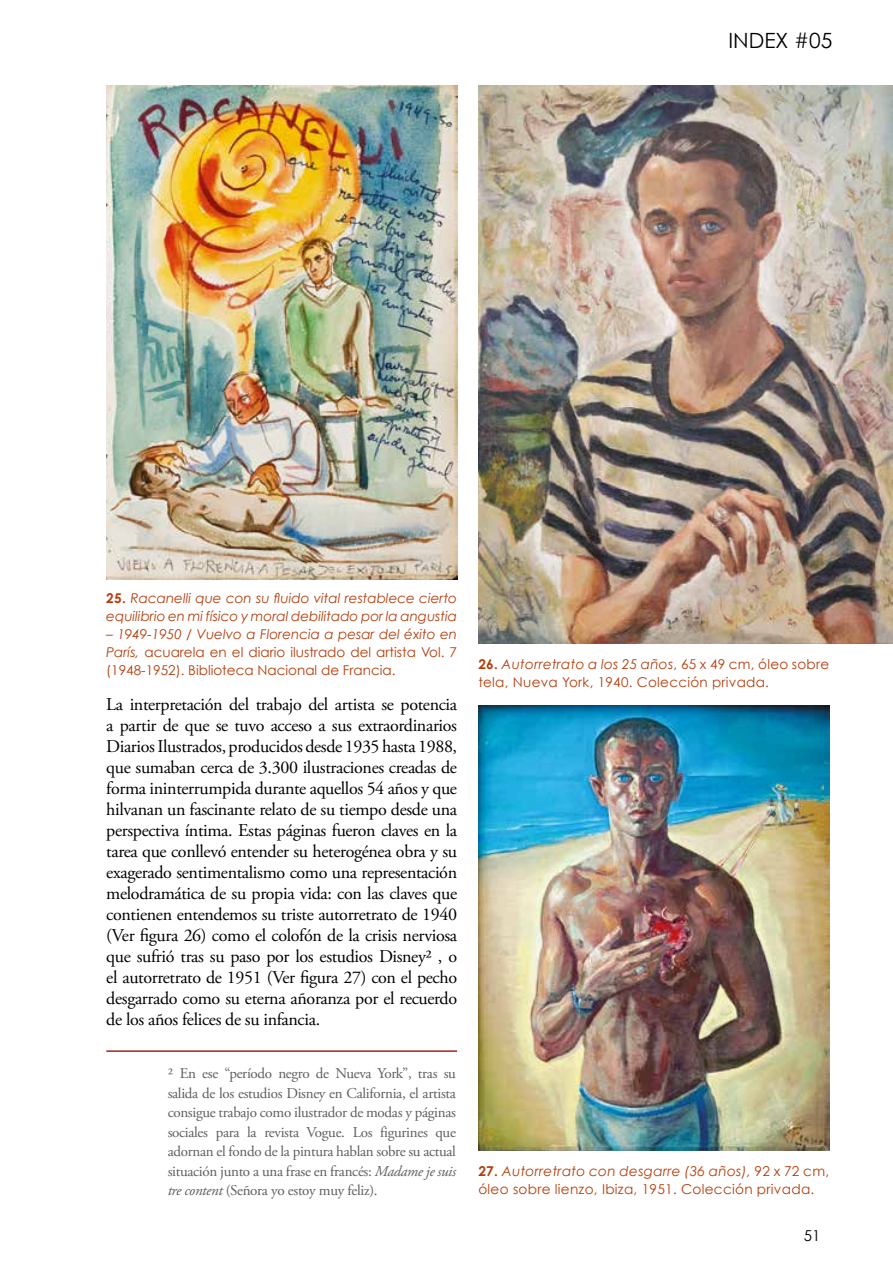
<style>
.page{position:relative;width:893px;height:1263px;background:#fff}
.page>*{position:absolute;margin:0;border:0;box-sizing:border-box;transform-origin:0 0}
.t1{font:21px "Century Gothic";color:#000}
.t2{font:18px/21px "Adobe Garamond Pro";letter-spacing:-.02em;color:#000;text-align:justify}
.t3{font:15px/19.5px "Adobe Garamond Pro";letter-spacing:-.02em;color:#5f5e5e;text-align:justify}
.t4{font:15px "Century Gothic";color:#000}
.t5{font:13.65px/18px "Century Gothic";letter-spacing:.02em;color:#b43d0b}
.t6{font:13.5px/18px "Century Gothic";color:#b43d0b;text-align:justify}
.t7{font:italic 13.5px/18px "Century Gothic";color:#b43d0b}
.t8{font:13.5px/18px "Century Gothic";letter-spacing:.02em;color:#b43d0b}
.s1{font-weight:700;font-style:normal}
.s2{font-style:italic}
.s3{font-weight:700}
</style>
<div class="page">
<img style="left:106px;top:85px;width:351px;height:495px">
<img style="left:478px;top:85px;width:415px;height:558px">
<img style="left:478px;top:705px;width:351px;height:445px">
<hr style="left:106px;top:1050px;width:351px;height:2px;background:#9e291c">
<p class="t1" style="left:728px;top:27px;width:106px">INDEX #05</p>
<p class="t7" style="left:106px;top:589px;width:352px"><span class="s1">25.</span> Racanelli que con su fluido vital restablece cierto equilibrio en mi físico y moral debilitado por la angustia</p>
<p class="t6" style="left:106px;top:625px;width:352px"><span class="s2">– 1949-1950 / Vuelvo a Florencia a pesar del éxito en París,</span> acuarela en el diario ilustrado del artista Vol. 7 (1948-1952). Biblioteca Nacional de Francia.</p>
<p class="t2" style="left:106px;top:695px;width:352px">La interpretación del trabajo del artista se potencia a partir de que se tuvo acceso a sus extraordinarios Diarios Ilustrados, producidos desde 1935 hasta 1988, que sumaban cerca de 3.300 ilustraciones creadas de forma ininterrumpida durante aquellos 54 años y que hilvanan un fascinante relato de su tiempo desde una perspectiva íntima. Estas páginas fueron claves en la tarea que conllevó entender su heterogénea obra y su exagerado sentimentalismo como una representación melodramática de su propia vida: con las claves que contienen entendemos su triste autorretrato de 1940 (Ver figura 26) como el colofón de la crisis nerviosa que sufrió tras su paso por los estudios Disney2 , o el autorretrato de 1951 (Ver figura 27) con el pecho desgarrado como su eterna añoranza por el recuerdo de los años felices de su infancia.</p>
<p class="t3" style="left:168px;top:1064px;width:290px">2 En ese “período negro de Nueva York”, tras su salida de los estudios Disney en California, el artista consigue trabajo como ilustrador de modas y páginas sociales para la revista Vogue. Los figurines que adornan el fondo de la pintura hablan sobre su actual situación junto a una frase en francés: <span class="s2">Madame je suis tre content</span> (Señora yo estoy muy feliz).</p>
<p class="t8" style="left:478px;top:655px;width:352px"><span class="s3">26.</span> <span class="s2">Autorretrato a los 25 años</span>, 65 x 49 cm, óleo sobre tela, Nueva York, 1940. Colección privada.</p>
<p class="t5" style="left:478px;top:1161px;width:352px"><span class="s3">27.</span> <span class="s2">Autorretrato con desgarre (36 años),</span> 92 x 72 cm, óleo sobre lienzo, Ibiza, 1951. Colección privada.</p>
<p class="t4" style="left:804px;top:1227px;width:18px">51</p>
</div>
